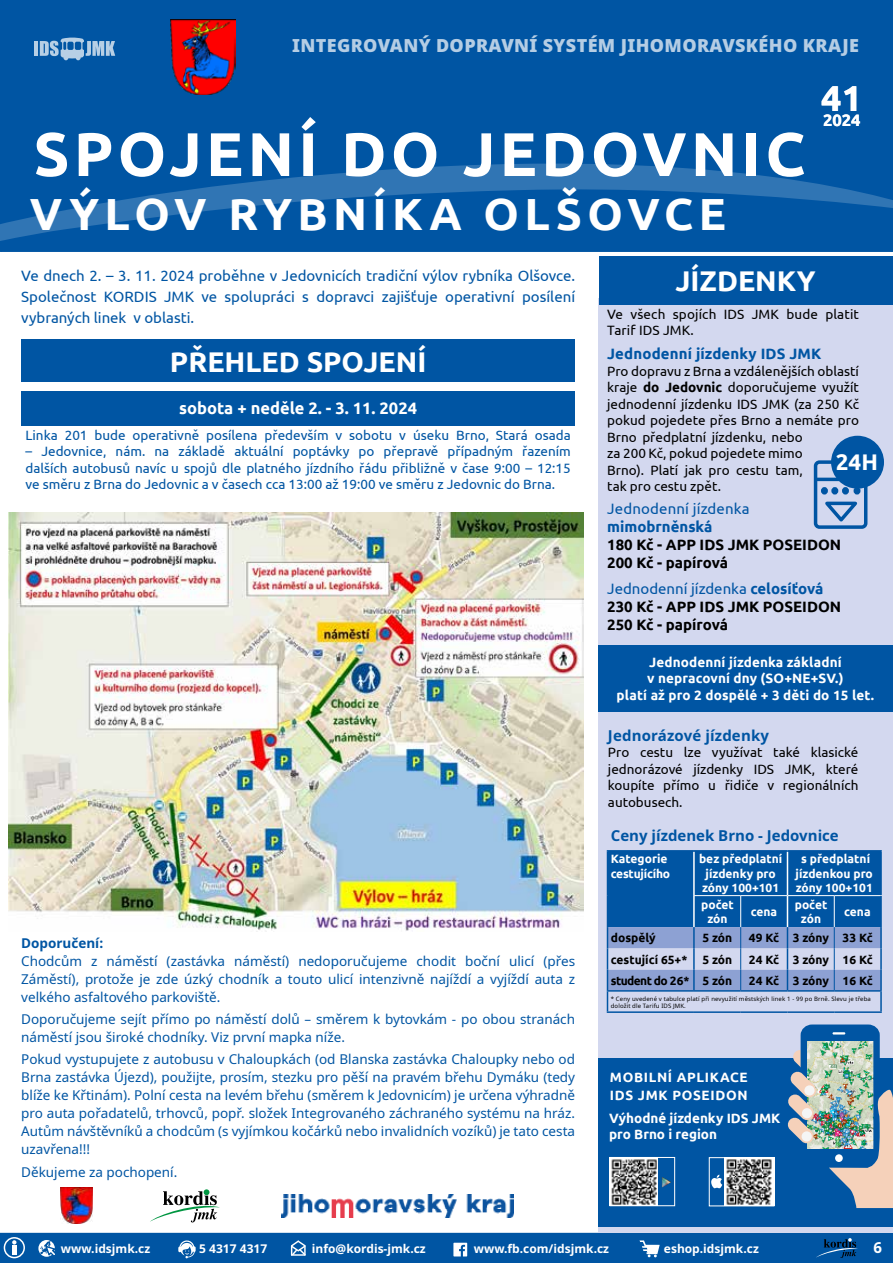
<style>
.page{position:relative;width:893px;height:1263px;background:#fff}
.page>*{position:absolute;margin:0;border:0;box-sizing:border-box;transform-origin:0 0}
.t1{font:700 61.5px "Ubuntu";letter-spacing:.07em;color:#fff}
.t2{font:700 45px "Ubuntu";letter-spacing:.12em;color:#fff}
.t3{font:700 28.5px "Ubuntu";color:#fff}
.t4{font:700 22.65px "Ubuntu";color:#fff}
.t5{font:900 18px "Noto Sans";letter-spacing:.02em;color:#fff}
.t6{font:700 16.5px "Ubuntu";color:#fff}
.t7{font:15px/21px "Ubuntu";color:#0055a3;text-align:justify}
.t8{font:700 15px/18px "Ubuntu";color:#000}
.t9{font:700 15px "Noto Sans";color:#0055a3}
.t10{font:700 15px "Ubuntu";letter-spacing:.01em;color:#0055a3}
.t11{font:700 15px "Noto Sans";color:#fff}
.t12{font:13.5px/18px "Noto Sans";color:#0055a3;text-align:justify}
.t13{font:13.5px/16.5px "Ubuntu";color:#000}
.t14{font:13.5px/16.5px "Ubuntu";color:#0055a3;text-align:justify}
.t15{font:700 13.5px/16.2px "Ubuntu";letter-spacing:.01em;color:#fff;text-align:center}
.t16{font:700 13.5px/18.6px "Ubuntu";letter-spacing:.05em;color:#fff}
.t17{font:700 13.5px "Noto Sans";color:#0055a3}
.t18{font:700 12px/14.4px "Ubuntu";color:#fff;text-align:center}
.t19{font:700 12px "Noto Sans";color:#fff}
.t20{font:700 12px "Ubuntu";color:#000}
.t21{font:700 12px/14.4px "Ubuntu";letter-spacing:-.02em;color:#fff}
.t22{font:700 12px "Ubuntu";letter-spacing:-.05em;color:#000}
.t23{font:6px/7.2px "Noto Sans";letter-spacing:.02em;color:#000}
.s1{font-weight:700}
.s2{font-weight:400;color:#0055a3}
.s3{color:#0055a3}
</style>
<div class="page">
<div style="left:21px;top:340px;width:554px;height:42px;background:#0055a3"></div>
<div style="left:21px;top:391px;width:554px;height:34px;background:#0055a3"></div>
<div style="left:1px;top:1px;width:891px;height:250px;background:#0055a3"></div>
<hr style="left:34px;top:41px;width:4px;height:15px;background:#b7cfe5">
<svg style="left:40px;top:37px;width:75px;height:23px"></svg>
<svg style="left:0;top:163px;width:893px;height:118px"></svg>
<div style="left:0;top:1233px;width:893px;height:29px;background:#0055a3"></div>
<svg style="left:150px;top:1189px;width:70px;height:33px"></svg>
<img style="left:281px;top:1194px;width:233px;height:24px">
<img style="left:61px;top:1187px;width:31px;height:37px">
<img style="left:171px;top:20px;width:65px;height:74px">
<img style="left:9px;top:513px;width:574px;height:419px">
<div style="left:599px;top:298px;width:294px;height:935px;background:#d3d8ef"></div>
<hr style="left:607px;top:850px;width:87px;height:1px;background:#0055a3">
<hr style="left:694px;top:850px;width:47px;height:1px;background:#0055a3">
<hr style="left:741px;top:850px;width:46px;height:1px;background:#0055a3">
<hr style="left:787px;top:850px;width:47px;height:1px;background:#0055a3">
<hr style="left:834px;top:850px;width:48px;height:1px;background:#0055a3">
<hr style="left:607px;top:1011px;width:87px;height:2px;background:#0055a3">
<hr style="left:694px;top:1011px;width:47px;height:2px;background:#0055a3">
<hr style="left:741px;top:1011px;width:46px;height:2px;background:#0055a3">
<hr style="left:787px;top:1011px;width:47px;height:2px;background:#0055a3">
<hr style="left:834px;top:1011px;width:48px;height:2px;background:#0055a3">
<svg style="left:607px;top:851px;width:275px;height:161px"></svg>
<div style="left:598px;top:645px;width:294px;height:66px;background:#0055a3"></div>
<div style="left:599px;top:256px;width:293px;height:48px;background:#0055a3"></div>
<div style="left:599px;top:1057px;width:294px;height:169px;background:#0055a3"></div>
<img style="left:808px;top:1040px;width:65px;height:109px">
<div style="left:806px;top:1029px;width:69px;height:11px;background:#0055a3"></div>
<div style="left:801px;top:1024px;width:79px;height:144px;border:6px solid #0055a3;border-radius:8px"></div>
<img style="left:829px;top:1089px;width:64px;height:119px">
<svg style="left:832px;top:1032px;width:13px;height:2px"></svg>
<div style="left:835px;top:1154px;width:8px;height:8px;background:#fff;border-radius:50%"></div>
<svg style="left:787px;top:1049px;width:32px;height:95px"></svg>
<div style="left:802px;top:1108px;width:10px;height:10px;background:#f5f5f5;border-radius:50%"></div>
<img style="left:612px;top:1159px;width:45px;height:45px">
<img style="left:724px;top:1159px;width:48px;height:45px">
<svg style="left:711px;top:1175px;width:11px;height:13px"></svg>
<svg style="left:662px;top:1177px;width:9px;height:10px"></svg>
<div style="left:831px;top:436px;width:53px;height:53px;background:#0055a3;border-radius:50%"></div>
<div style="left:814px;top:460px;width:53px;height:69px;border:3px solid #0055a3;border-radius:4px"></div>
<div style="left:821px;top:487px;width:7px;height:7px;border:3px solid #0055a3;border-radius:50%"></div>
<div style="left:853px;top:487px;width:7px;height:7px;border:3px solid #0055a3;border-radius:50%"></div>
<div style="left:842px;top:487px;width:7px;height:7px;border:3px solid #0055a3;border-radius:50%"></div>
<div style="left:831px;top:487px;width:7px;height:7px;border:3px solid #0055a3;border-radius:50%"></div>
<hr style="left:816px;top:478px;width:47px;height:3px;background:#0055a3">
<svg style="left:825px;top:501px;width:33px;height:21px"></svg>
<div style="left:610px;top:1157px;width:65px;height:49px;border:1px solid #fff"></div>
<div style="left:709px;top:1157px;width:65px;height:49px;border:1px solid #fff"></div>
<h3 class="t5" style="left:292px;top:32px;width:568px">INTEGROVANÝ DOPRAVNÍ SYSTÉM JIHOMORAVSKÉHO KRAJE</h3>
<h1 class="t1" style="left:34px;top:117px;width:773px">SPOJENÍ DO JEDOVNIC</h1>
<h2 class="t2" style="left:30px;top:187px;width:698px">VÝLOV RYBNÍKA OLŠOVCE</h2>
<p class="t6" style="left:821px;top:110px;width:42px"><sup>41</sup>2024</p>
<p class="t7" style="left:21px;top:264px;width:555px">Ve dnech 2. – 3. 11. 2024 proběhne v Jedovnicích tradiční výlov rybníka Olšovce.<br>Společnost KORDIS JMK ve spolupráci s dopravci zajišťuje operativní posílení vybraných linek v oblasti.</p>
<h3 class="t3" style="left:170px;top:345px;width:258px">PŘEHLED SPOJENÍ</h3>
<p class="t6" style="left:179px;top:399px;width:239px">sobota + neděle 2. - 3. 11. 2024</p>
<p class="t14" style="left:26px;top:426px;width:547px">Linka 201 bude operativně posílena především v sobotu v úseku Brno, Stará osada</p>
<p class="t14" style="left:26px;top:443px;width:547px">– Jedovnice, nám. na základě aktuální poptávky po přepravě případným řazením dalších autobusů navíc u spojů dle platného jízdního řádu přibližně v čase 9:00 – 12:15 ve směru z Brna do Jedovnic a v časech cca 13:00 až 19:00 ve směru z Jedovnic do Brna.</p>
<p class="t17" style="left:21px;top:933px;width:83px">Doporučení:</p>
<p class="t12" style="left:21px;top:952px;width:555px">Chodcům z náměstí (zastávka náměstí) nedoporučujeme chodit boční ulicí (přes Záměstí), protože je zde úzký chodník a touto ulicí intenzivně najíždí a vyjíždí auta z velkého asfaltového parkoviště.</p>
<p class="t12" style="left:21px;top:1010px;width:555px">Doporučujeme sejít přímo po náměstí dolů – směrem k bytovkám - po obou stranách náměstí jsou široké chodníky. Viz první mapka níže.</p>
<p class="t12" style="left:21px;top:1051px;width:555px">Pokud vystupujete z autobusu v Chaloupkách (od Blanska zastávka Chaloupky nebo od Brna zastávka Újezd), použijte, prosím, stezku pro pěší na pravém břehu Dymáku (tedy blíže ke Křtinám). Polní cesta na levém břehu (směrem k Jedovnicím) je určena výhradně pro auta pořadatelů, trhovců, popř. složek Integrovaného záchraného systému na hráz.<br>Autům návštěvníků a chodcům (s vyjímkou kočárků nebo invalidních vozíků) je tato cesta uzavřena!!!</p>
<p class="t12" style="left:21px;top:1163px;width:158px">Děkujeme za pochopení.</p>
<h3 class="t3" style="left:675px;top:264px;width:142px">JÍZDENKY</h3>
<p class="t13" style="left:607px;top:306px;width:253px">Ve všech spojích IDS JMK bude platit<br>Tarif IDS JMK.</p>
<p class="t10" style="left:607px;top:345px;width:216px">Jednodenní jízdenky IDS JMK</p>
<p class="t13" style="left:607px;top:362px;width:253px">Pro dopravu z Brna a vzdálenějších oblastí kraje <span class="s1">do Jedovnic</span> doporučujeme využít jednodenní jízdenku IDS JMK (za 250 Kč pokud pojedete přes Brno a nemáte pro Brno předplatní jízdenku, nebo<br>za 200 Kč, pokud pojedete mimo<br>Brno). Platí jak pro cestu tam,<br>tak pro cestu zpět.</p>
<p class="t7" style="left:607px;top:497px;width:144px">Jednodenní jízdenka</p>
<p class="t10" style="left:607px;top:517px;width:107px">mimobrněnská</p>
<p class="t8" style="left:607px;top:535px;width:236px">180 Kč - APP IDS JMK POSEIDON<br>200 Kč - papírová</p>
<p class="t8" style="left:607px;top:580px;width:236px"><span class="s2">Jednodenní jízdenka</span> <span class="s3">celosíťová<br></span>230 Kč - APP IDS JMK POSEIDON<br>250 Kč - papírová</p>
<p class="t15" style="left:617px;top:654px;width:259px">Jednodenní jízdenka základní<br>v nepracovní dny (SO+NE+SV.)<br>platí až pro 2 dospělé + 3 děti do 15 let.</p>
<h3 class="t4" style="left:836px;top:449px;width:44px">24H</h3>
<p class="t9" style="left:608px;top:724px;width:163px">Jednorázové jízdenky</p>
<p class="t13" style="left:608px;top:744px;width:252px;text-align:justify">Pro cestu lze využívat také klasické jednorázové jízdenky IDS JMK, které koupíte přímo u řidiče v regionálních autobusech.</p>
<p class="t9" style="left:611px;top:825px;width:229px">Ceny jízdenek Brno - Jedovnice</p>
<p class="t21" style="left:611px;top:852px;width:61px">Kategorie cestujícího</p>
<p class="t18" style="left:699px;top:852px;width:85px;text-align:left">bez předplatní jízdenky pro zóny 100+101</p>
<p class="t18" style="left:796px;top:852px;width:79px">s předplatní jízdenkou pro zóny 100+101</p>
<p class="t18" style="left:701px;top:897px;width:34px">počet zón</p>
<p class="t18" style="left:751px;top:904px;width:28px">cena</p>
<p class="t18" style="left:795px;top:897px;width:34px">počet zón</p>
<p class="t18" style="left:844px;top:904px;width:28px">cena</p>
<p class="t20" style="left:611px;top:931px;width:46px">dospělý</p>
<p class="t20" style="left:702px;top:931px;width:31px">5 zón</p>
<p class="t20" style="left:749px;top:931px;width:125px">49 Kč 3 zóny 33 Kč</p>
<p class="t20" style="left:611px;top:952px;width:123px">cestující 65+* 5 zón</p>
<p class="t20" style="left:749px;top:952px;width:125px">24 Kč 3 zóny 16 Kč</p>
<p class="t22" style="left:611px;top:973px;width:123px">student do 26* 5 zón</p>
<p class="t20" style="left:749px;top:973px;width:125px">24 Kč 3 zóny 16 Kč</p>
<p class="t23" style="left:611px;top:995px;width:262px">* Ceny uvedené v tabulce platí při nevyužití městských linek 1 - 99 po Brně. Slevu je třeba doložit dle Tarifu IDS JMK.</p>
<p class="t16" style="left:610px;top:1067px;width:139px">MOBILNÍ APLIKACE<br>IDS JMK POSEIDON</p>
<p class="t15" style="left:609px;top:1110px;width:173px;text-align:left">Výhodné jízdenky IDS JMK pro Brno i region</p>
<p class="t19" style="left:61px;top:1240px;width:91px">www.idsjmk.cz</p>
<p class="t19" style="left:199px;top:1240px;width:70px">5 4317 4317</p>
<p class="t19" style="left:312px;top:1240px;width:115px">info@kordis-jmk.cz</p>
<p class="t19" style="left:474px;top:1240px;width:137px">www.fb.com/idsjmk.cz</p>
<p class="t19" style="left:664px;top:1240px;width:96px">eshop.idsjmk.cz</p>
<p class="t11" style="left:873px;top:1237px;width:10px">6</p>
</div>
